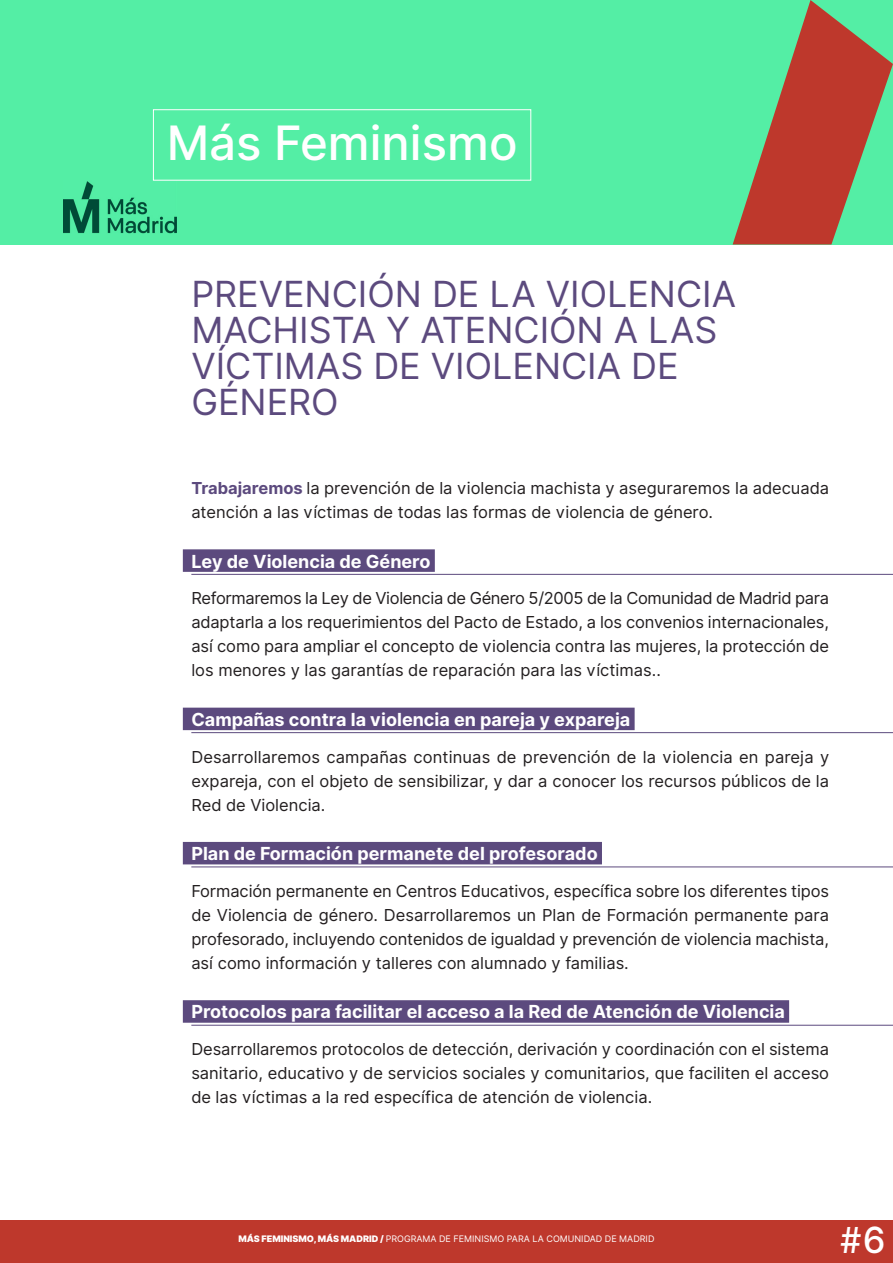
<style>
.page{position:relative;width:893px;height:1263px;background:#fff}
.page>*{position:absolute;margin:0;border:0;box-sizing:border-box;transform-origin:0 0}
.t1{font:500 47.4px "Inter UI";color:#fff}
.t2{font:36px/36px "Inter UI";color:#5c4a7e}
.t3{font:500 36px "Inter UI";color:#fff}
.t4{font:700 18px "Inter UI";color:#fff}
.t5{font:16.5px/24px "Inter UI";color:#231f20;text-align:justify}
.t6{font:9px "Inter UI";color:#fff}
.s1{font-weight:700;color:#5c4a7e}
.s2{font-weight:900}
</style>
<div class="page">
<div style="left:0;top:0;width:893px;height:244px;background:#54eea5"></div>
<img style="left:64px;top:181px;width:113px;height:53px">
<div style="left:153px;top:109px;width:378px;height:72px;border:1px solid #fff"></div>
<div style="left:183px;top:549px;width:252px;height:23px;background:#5c4a7e"></div>
<hr style="left:191px;top:574px;width:702px;height:1px;background:#5c4a7e">
<div style="left:183px;top:708px;width:452px;height:22px;background:#5c4a7e"></div>
<hr style="left:191px;top:732px;width:702px;height:1px;background:#5c4a7e">
<div style="left:183px;top:842px;width:419px;height:22px;background:#5c4a7e"></div>
<hr style="left:191px;top:866px;width:702px;height:1px;background:#5c4a7e">
<div style="left:183px;top:1000px;width:606px;height:23px;background:#5c4a7e"></div>
<hr style="left:191px;top:1025px;width:702px;height:1px;background:#5c4a7e">
<div style="left:0;top:1220px;width:893px;height:43px;background:#be382c"></div>
<svg style="left:733px;top:0;width:160px;height:244px"></svg>
<h1 class="t1" style="left:167px;top:110px;width:352px">Más Feminismo</h1>
<h2 class="t2" style="left:191px;top:276px;width:546px">PREVENCIÓN DE LA VIOLENCIA<br>MACHISTA Y ATENCIÓN A LAS<br>VÍCTIMAS DE VIOLENCIA DE<br>GÉNERO</h2>
<p class="t5" style="left:191px;top:476px;width:639px"><span class="s1">Trabajaremos</span> la prevención de la violencia machista y aseguraremos la adecuada atención a las víctimas de todas las formas de violencia de género.</p>
<p class="t4" style="left:191px;top:549px;width:241px">Ley de Violencia de Género</p>
<p class="t5" style="left:191px;top:587px;width:639px">Reformaremos la Ley de Violencia de Género 5/2005 de la Comunidad de Madrid para adaptarla a los requerimientos del Pacto de Estado, a los convenios internacionales, así como para ampliar el concepto de violencia contra las mujeres, la protección de los menores y las garantías de reparación para las víctimas..</p>
<p class="t4" style="left:191px;top:707px;width:440px">Campañas contra la violencia en pareja y expareja</p>
<p class="t5" style="left:191px;top:745px;width:639px">Desarrollaremos campañas continuas de prevención de la violencia en pareja y expareja, con el objeto de sensibilizar, y dar a conocer los recursos públicos de la Red de Violencia.</p>
<p class="t4" style="left:191px;top:841px;width:408px">Plan de Formación permanete del profesorado</p>
<p class="t5" style="left:191px;top:879px;width:639px">Formación permanente en Centros Educativos, específica sobre los diferentes tipos de Violencia de género. Desarrollaremos un Plan de Formación permanente para profesorado, incluyendo contenidos de igualdad y prevención de violencia machista, así como información y talleres con alumnado y familias.</p>
<p class="t4" style="left:191px;top:1000px;width:595px">Protocolos para facilitar el acceso a la Red de Atención de Violencia</p>
<p class="t5" style="left:191px;top:1037px;width:639px">Desarrollaremos protocolos de detección, derivación y coordinación con el sistema sanitario, educativo y de servicios sociales y comunitarios, que faciliten el acceso de las víctimas a la red específica de atención de violencia.</p>
<p class="t6" style="left:238px;top:1233px;width:417px"><span class="s2">MÁS FEMINISMO, MÁS MADRID /</span> PROGRAMA DE FEMINISMO PARA LA COMUNIDAD DE MADRID</p>
<h2 class="t3" style="left:839px;top:1215px;width:48px">#6</h2>
</div>
